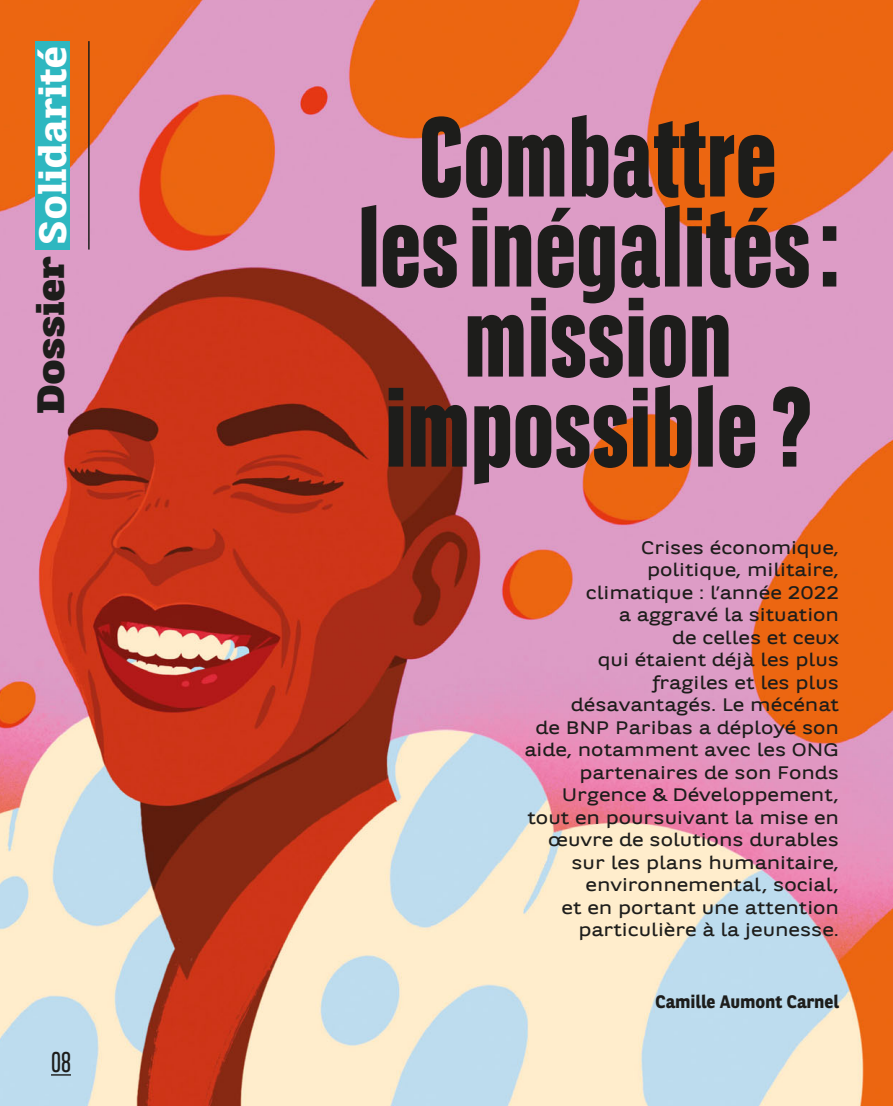
<style>
.page{position:relative;width:893px;height:1106px;background:#fff}
.page>*{position:absolute;margin:0;border:0;box-sizing:border-box;transform-origin:0 0}
.t1{font:800 112.5px/90px "BNPP Sans Condensed";color:#1d1d1b;text-align:center}
.t2{font:700 38.1px "BNPP Slab Serif Expanded";letter-spacing:-.005em;color:#fff}
.t3{font:28.5px "BNPP Sans Condensed";color:#1d1d1b}
.t4{font:18px/22.5px "BNPP Expanded Sans";color:#1d1d1b;text-align:right}
.t5{font:700 18px "BNPP Sans";color:#1d1d1b}
.s1{font-weight:800;color:#1d1d1b}
</style>
<div class="page">
<img style="left:0;top:0;width:893px;height:1106px">
<hr style="left:88px;top:41px;width:2px;height:208px;background:#1d1d1b">
<div style="left:35px;top:41px;width:34px;height:208px;background:#2eb7c0"></div>
<svg style="left:51px;top:1074px;width:20px;height:1px"></svg>
<h2 class="t2" style="left:39px;top:414px;width:370px;rotate:-90deg"><span class="s1">Dossier</span> Solidarité</h2>
<h3 class="t3" style="left:51px;top:1051px;width:21px">08</h3>
<h1 class="t1" style="left:358px;top:120px;width:482px">Combattre les inégalités : mission impossible ?</h1>
<p class="t4" style="left:524px;top:538px;width:316px">Crises économique,<br>politique, militaire,<br>climatique : l’année 2022<br>a aggravé la situation<br>de celles et ceux<br>qui étaient déjà les plus fragiles et les plus désavantagés. Le mécénat<br>de BNP Paribas a déployé son aide, notamment avec les ONG partenaires de son Fonds<br>Urgence &amp; Développement, tout en poursuivant la mise en œuvre de solutions durables sur les plans humanitaire, environnemental, social,<br>et en portant une attention particulière à la jeunesse.</p>
<p class="t5" style="left:656px;top:995px;width:185px">Camille Aumont Carnel</p>
</div>
